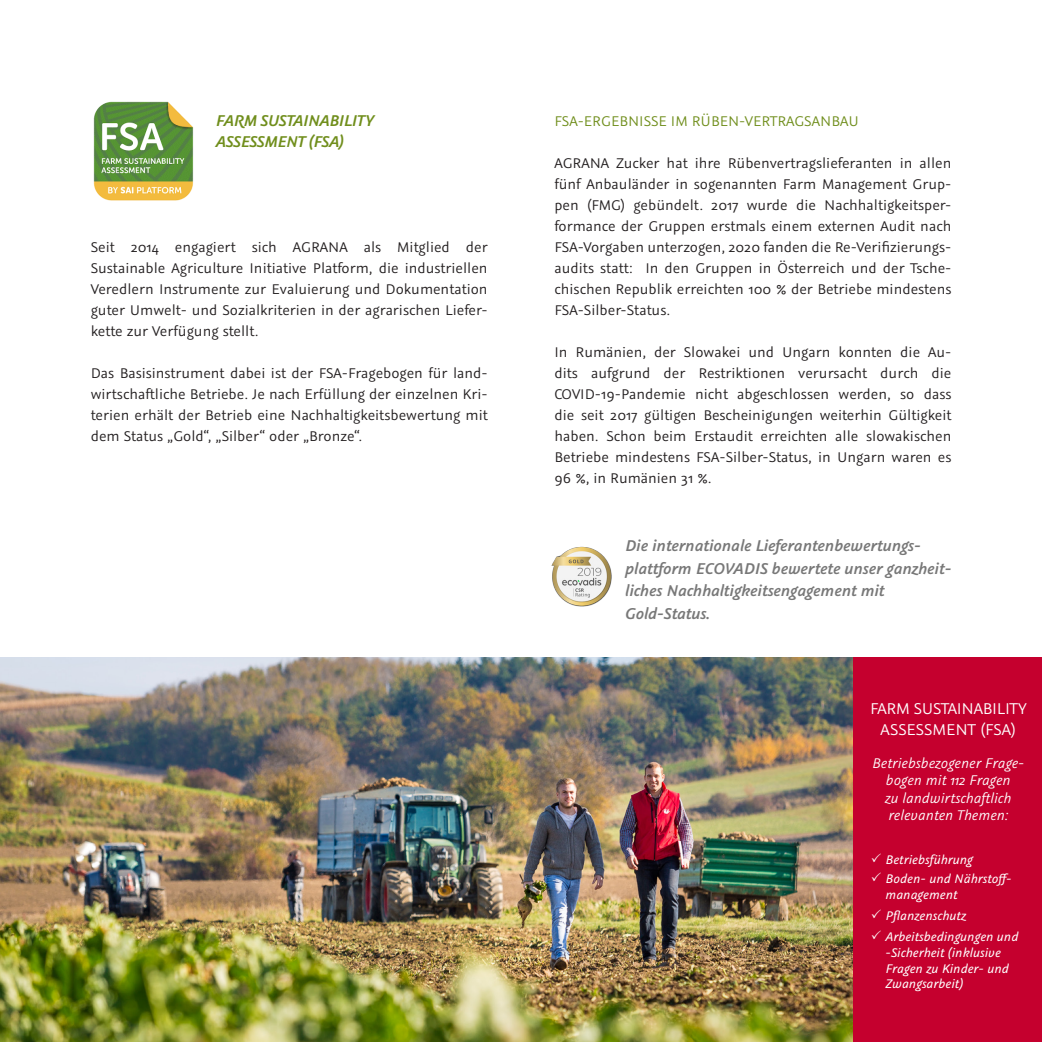
<style>
.page{position:relative;width:1042px;height:1042px;background:#fff}
.page>*{position:absolute;margin:0;border:0;box-sizing:border-box;transform-origin:0 0}
.t1{font:italic 17.5px/22.8px "Graublau Sans Smbold";letter-spacing:-.01em;color:#787878}
.t2{font:italic 17.5px/21px "Graublau Sans Smbold";letter-spacing:-.025em;color:#708e1c}
.t3{font:17.5px/21px "Graublau Sans";letter-spacing:-.015em;color:#fff;text-align:center}
.t4{font:15.75px/21px "Graublau Sans";color:#231f20;text-align:justify}
.t5{font:italic 15.75px/17.5px "Graublau Sans";color:#fff;text-align:center}
.t6{font:15.75px "Graublau Sans";color:#708e1c}
.t7{font:italic 14px/15.8px "Graublau Sans";color:#fff}
</style>
<div class="page">
<img style="left:0;top:658px;width:853px;height:384px">
<div style="left:853px;top:658px;width:189px;height:384px;background:#c5002e"></div>
<img style="left:93px;top:101px;width:101px;height:100px">
<img style="left:551px;top:546px;width:61px;height:61px">
<p class="t2" style="left:216px;top:109px;width:160px">FARM SUSTAINABILITY<br>ASSESSMENT (FSA)</p>
<p class="t4" style="left:91px;top:237px;width:398px">Seit 2014 engagiert sich AGRANA als Mitglied der Sustainable Agriculture Initiative Platform, die industriellen Veredlern Instrumente zur Evaluierung und Dokumentation guter Umwelt- und Sozialkriterien in der agrarischen Liefer&shy;kette zur Verfügung stellt.</p>
<p class="t4" style="left:91px;top:363px;width:398px">Das Basisinstrument dabei ist der FSA-Fragebogen für land&shy;wirtschaftliche Betriebe. Je nach Erfüllung der einzelnen Kri&shy;terien erhält der Betrieb eine Nachhaltigkeitsbewertung mit dem Status „Gold“, „Silber“ oder „Bronze“.</p>
<p class="t6" style="left:554px;top:112px;width:306px">FSA-ERGEBNISSE IM RÜBEN-VERTRAGSANBAU</p>
<p class="t4" style="left:554px;top:153px;width:398px">AGRANA Zucker hat ihre Rübenvertragslieferanten in allen fünf Anbauländer in sogenannten Farm Management Grup&shy;pen (FMG) gebündelt. 2017 wurde die Nachhaltigkeitsper&shy;formance der Gruppen erstmals einem externen Audit nach FSA-Vorgaben unterzogen, 2020 fanden die Re-Verifizierungs&shy;audits statt: In den Gruppen in Österreich und der Tsche&shy;chischen Republik erreichten 100 % der Betriebe mindestens FSA-Silber-Status.</p>
<p class="t4" style="left:554px;top:342px;width:398px">In Rumänien, der Slowakei und Ungarn konnten die Au&shy;dits aufgrund der Restriktionen verursacht durch die COVID-19-Pandemie nicht abgeschlossen werden, so dass die seit 2017 gültigen Bescheinigungen weiterhin Gültigkeit haben. Schon beim Erstaudit erreichten alle slowakischen Betriebe mindestens FSA-Silber-Status, in Ungarn waren es 96 %, in Rumänien 31 %.</p>
<p class="t1" style="left:625px;top:533px;width:328px">Die internationale Lieferantenbewertungs&shy;plattform ECOVADIS bewertete unser ganzheit&shy;liches Nachhaltigkeitsengagement mit Gold-Status.</p>
<p class="t3" style="left:870px;top:698px;width:158px">FARM SUSTAINABILITY<br>ASSESSMENT (FSA)</p>
<p class="t5" style="left:872px;top:753px;width:154px">Betriebsbezogener Frage&shy;bogen mit 112 Fragen<br>zu landwirtschaftlich relevanten Themen:</p>
<p class="t7" style="left:870px;top:851px;width:104px">✓ Betriebsführung</p>
<p class="t7" style="left:885px;top:871px;width:127px;text-indent:-15px">✓ Boden- und Nährstoff&shy;management</p>
<p class="t7" style="left:870px;top:907px;width:97px">✓ Pflanzenschutz</p>
<p class="t7" style="left:885px;top:928px;width:134px;text-indent:-15px">✓ Arbeitsbedingungen und -Sicherheit (inklusive<br>Fragen zu Kinder- und<br>Zwangsarbeit)</p>
</div>
